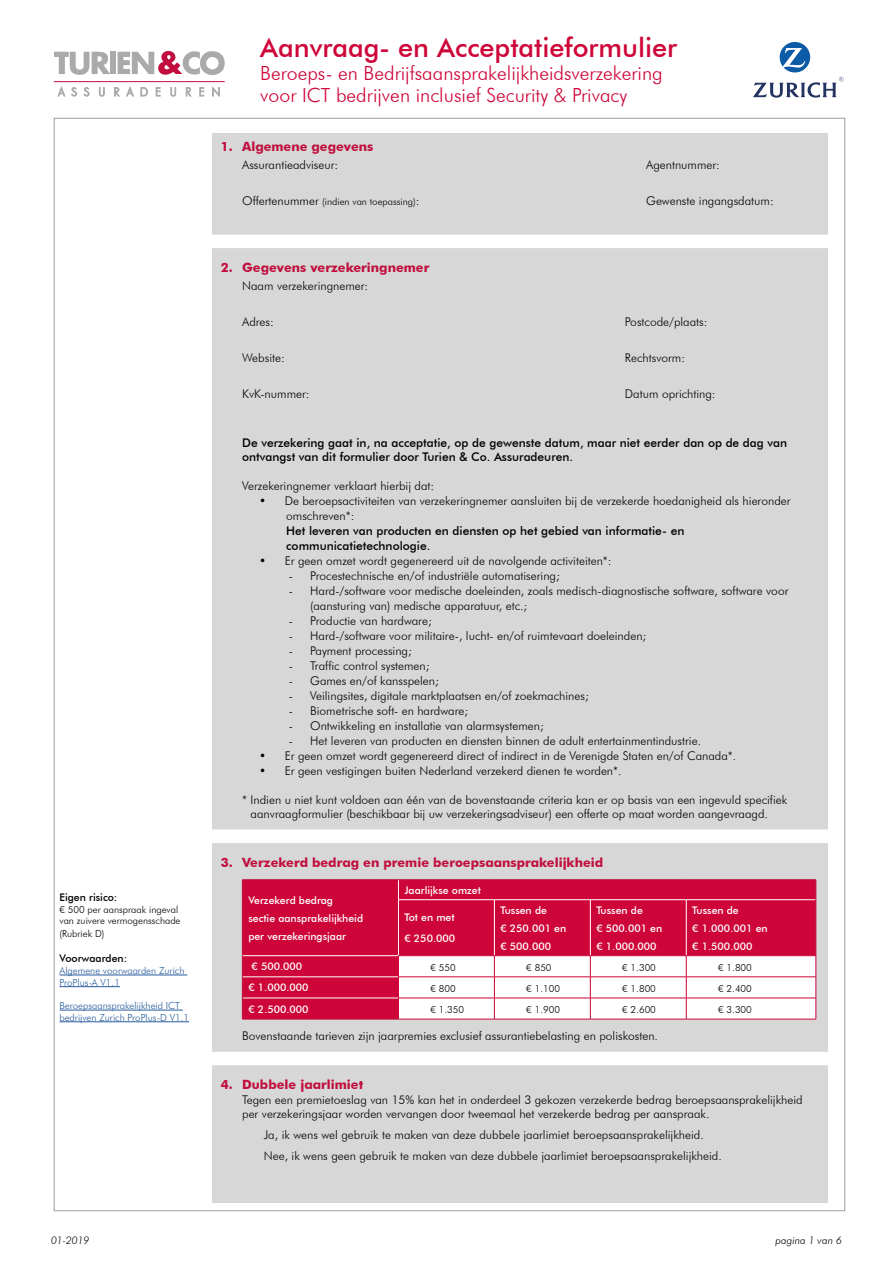
<style>
.page{position:relative;width:893px;height:1263px;background:#fff}
.page>*{position:absolute;margin:0;border:0;box-sizing:border-box;transform-origin:0 0}
.t1{font:500 27px "Futura BT";color:#ce0538}
.t2{font:300 19.5px/22.5px "Futura BT";color:#ce0538}
.t3{font:700 12.75px "Futura BT";color:#c10e3e}
.t4{font:300 12px/15px "Futura BT";color:#000}
.t5{font:500 12px/14.4px "Futura BT";color:#000}
.t6{font:500 10.5px/18px "Futura BT";color:#fff}
.t7{font:500 10.5px "Futura BT";color:#000}
.t8{font:italic 300 10.5px "Futura BT";color:#000}
.t9{font:300 9.75px/12.1px "Futura BT";color:#000}
.t10{font:300 9.75px/11.7px "Futura BT";color:#275b9b}
.s1{font-size:12px}
</style>
<div class="page">
<div style="left:212px;top:133px;width:616px;height:1069px;background:#d6d7d6"></div>
<svg style="left:753px;top:42px;width:91px;height:56px"></svg>
<div style="left:110px;top:52px;width:5px;height:22px;background:#aaa"></div>
<svg style="left:118px;top:51px;width:107px;height:24px"></svg>
<svg style="left:54px;top:51px;width:56px;height:24px"></svg>
<svg style="left:58px;top:87px;width:7px;height:9px"></svg>
<svg style="left:71px;top:87px;width:6px;height:9px"></svg>
<svg style="left:84px;top:87px;width:5px;height:9px"></svg>
<svg style="left:99px;top:87px;width:6px;height:10px"></svg>
<svg style="left:114px;top:87px;width:6px;height:9px"></svg>
<svg style="left:126px;top:87px;width:8px;height:9px"></svg>
<svg style="left:141px;top:87px;width:7px;height:9px"></svg>
<svg style="left:156px;top:87px;width:4px;height:9px"></svg>
<svg style="left:170px;top:87px;width:6px;height:10px"></svg>
<svg style="left:186px;top:87px;width:5px;height:9px"></svg>
<svg style="left:199px;top:87px;width:5px;height:9px"></svg>
<svg style="left:212px;top:87px;width:8px;height:10px"></svg>
<hr style="left:54px;top:81px;width:171px;height:1px;background:#c10e3e">
<div style="left:208px;top:235px;width:623px;height:13px;background:#fff"></div>
<div style="left:208px;top:829px;width:623px;height:14px;background:#fff"></div>
<div style="left:208px;top:1052px;width:623px;height:13px;background:#fff"></div>
<div style="left:243px;top:880px;width:573px;height:139px;background:#ce0538"></div>
<svg style="left:398px;top:880px;width:1px;height:19px"></svg>
<hr style="left:398px;top:899px;width:96px;height:1px;background:#fff">
<hr style="left:398px;top:900px;width:1px;height:55px;background:#fff">
<hr style="left:494px;top:899px;width:96px;height:1px;background:#fff">
<hr style="left:494px;top:900px;width:1px;height:55px;background:#fff">
<hr style="left:590px;top:899px;width:96px;height:1px;background:#fff">
<hr style="left:590px;top:900px;width:1px;height:55px;background:#fff">
<hr style="left:686px;top:899px;width:130px;height:1px;background:#fff">
<hr style="left:686px;top:900px;width:1px;height:55px;background:#fff">
<hr style="left:243px;top:955px;width:156px;height:1px;background:#fff">
<hr style="left:243px;top:976px;width:155px;height:1px;background:#fff">
<hr style="left:243px;top:998px;width:155px;height:1px;background:#fff">
<hr style="left:398px;top:955px;width:96px;height:1px;background:#ce0538">
<hr style="left:494px;top:955px;width:96px;height:1px;background:#ce0538">
<hr style="left:590px;top:955px;width:96px;height:1px;background:#ce0538">
<hr style="left:686px;top:955px;width:130px;height:1px;background:#ce0538">
<svg style="left:398px;top:956px;width:419px;height:63px;background:#fcf1f4"></svg>
<hr style="left:398px;top:1019px;width:96px;height:1px;background:#ce0538">
<hr style="left:494px;top:1019px;width:96px;height:1px;background:#ce0538">
<hr style="left:590px;top:1019px;width:96px;height:1px;background:#ce0538">
<hr style="left:686px;top:1019px;width:130px;height:1px;background:#ce0538">
<hr style="left:242px;top:879px;width:156px;height:1px;background:#c10e3e">
<svg style="left:242px;top:880px;width:1px;height:20px"></svg>
<hr style="left:242px;top:900px;width:1px;height:56px;background:#c10e3e">
<svg style="left:242px;top:956px;width:1px;height:63px"></svg>
<hr style="left:242px;top:1019px;width:156px;height:1px;background:#c10e3e">
<hr style="left:398px;top:879px;width:96px;height:1px;background:#c10e3e">
<hr style="left:494px;top:879px;width:96px;height:1px;background:#c10e3e">
<hr style="left:590px;top:879px;width:96px;height:1px;background:#c10e3e">
<hr style="left:686px;top:879px;width:130px;height:1px;background:#c10e3e">
<svg style="left:816px;top:880px;width:1px;height:20px"></svg>
<hr style="left:816px;top:900px;width:1px;height:55px;background:#c10e3e">
<hr style="left:60px;top:975px;width:127px;height:1px;background:#275b9b">
<hr style="left:60px;top:986px;width:60px;height:1px;background:#275b9b">
<hr style="left:60px;top:1010px;width:123px;height:1px;background:#275b9b">
<hr style="left:60px;top:1021px;width:129px;height:1px;background:#275b9b">
<p class="t7" style="left:60px;top:891px;width:59px">Eigen risico:</p>
<p class="t9" style="left:60px;top:903px;width:122px">€ 500 per aanspraak ingeval van zuivere vermogensschade (Rubriek D)</p>
<p class="t7" style="left:60px;top:952px;width:69px">Voorwaarden:</p>
<p class="t10" style="left:60px;top:964px;width:126px">Algemene voorwaarden Zurich<br>ProPlus-A V1.1</p>
<p class="t10" style="left:60px;top:999px;width:131px">Beroepsaansprakelijkheid ICT bedrijven Zurich ProPlus-D V1.1</p>
<h1 class="t1" style="left:260px;top:31px;width:418px">Aanvraag- en Acceptatieformulier</h1>
<h2 class="t2" style="left:260px;top:61px;width:404px">Beroeps- en Bedrijfsaansprakelijkheidsverzekering voor ICT bedrijven inclusief Security &amp; Privacy</h2>
<p class="t3" style="left:221px;top:139px;width:154px">1. Algemene gegevens</p>
<p class="t4" style="left:242px;top:157px;width:98px">Assurantieadviseur:</p>
<p class="t4" style="left:646px;top:157px;width:75px">Agentnummer:</p>
<p class="t9" style="left:242px;top:195px;width:179px"><span class="s1">Offertenummer</span> (indien van toepassing)<span class="s1">:</span></p>
<p class="t4" style="left:646px;top:193px;width:129px">Gewenste ingangsdatum:</p>
<p class="t3" style="left:221px;top:260px;width:210px">2. Gegevens verzekeringnemer</p>
<p class="t4" style="left:242px;top:278px;width:128px">Naam verzekeringnemer:</p>
<p class="t4" style="left:242px;top:314px;width:33px">Adres:</p>
<p class="t4" style="left:625px;top:314px;width:84px">Postcode/plaats:</p>
<p class="t4" style="left:242px;top:350px;width:44px">Website:</p>
<p class="t4" style="left:625px;top:350px;width:62px">Rechtsvorm:</p>
<p class="t4" style="left:242px;top:386px;width:69px">KvK-nummer:</p>
<p class="t4" style="left:625px;top:386px;width:92px">Datum oprichting:</p>
<p class="t5" style="left:242px;top:435px;width:547px">De verzekering gaat in, na acceptatie, op de gewenste datum, maar niet eerder dan op de dag van ontvangst van dit formulier door Turien &amp; Co. Assuradeuren.</p>
<p class="t4" style="left:242px;top:478px;width:194px">Verzekeringnemer verklaart hierbij dat:</p>
<p class="t4" style="left:286px;top:493px;width:506px;text-indent:-27px">• De beroepsactiviteiten van verzekeringnemer aansluiten bij de verzekerde hoedanigheid als hieronder omschreven*:</p>
<p class="t5" style="left:286px;top:523px;width:400px;line-height:15px">Het leveren van producten en diensten op het gebied van informatie- en communicatietechnologie.</p>
<p class="t4" style="left:259px;top:553px;width:354px">• Er geen omzet wordt gegenereerd uit de navolgende activiteiten*:</p>
<p class="t4" style="left:289px;top:568px;width:272px">- Procestechnische en/of industriële automatisering;</p>
<p class="t4" style="left:310px;top:583px;width:480px;text-indent:-21px">- Hard-/software voor medische doeleinden, zoals medisch-diagnostische software, software voor (aansturing van) medische apparatuur, etc.;</p>
<p class="t4" style="left:289px;top:613px;width:144px">- Productie van hardware;</p>
<p class="t4" style="left:289px;top:628px;width:359px">- Hard-/software voor militaire-, lucht- en/of ruimtevaart doeleinden;</p>
<p class="t4" style="left:289px;top:643px;width:124px">- Payment processing;</p>
<p class="t4" style="left:289px;top:658px;width:142px">- Traffic control systemen;</p>
<p class="t4" style="left:289px;top:673px;width:151px">- Games en/of kansspelen;</p>
<p class="t4" style="left:289px;top:688px;width:301px">- Veilingsites, digitale marktplaatsen en/of zoekmachines;</p>
<p class="t4" style="left:289px;top:703px;width:181px">- Biometrische soft- en hardware;</p>
<p class="t4" style="left:289px;top:718px;width:256px">- Ontwikkeling en installatie van alarmsystemen;</p>
<p class="t4" style="left:289px;top:733px;width:414px">- Het leveren van producten en diensten binnen de adult entertainmentindustrie.</p>
<p class="t4" style="left:259px;top:748px;width:479px">• Er geen omzet wordt gegenereerd direct of indirect in de Verenigde Staten en/of Canada*.</p>
<p class="t4" style="left:259px;top:763px;width:364px">• Er geen vestigingen buiten Nederland verzekerd dienen te worden*.</p>
<p class="t4" style="left:251px;top:792px;width:538px;line-height:14.4px;text-indent:-8px">* Indien u niet kunt voldoen aan één van de bovenstaande criteria kan er op basis van een ingevuld specifiek aanvraagformulier (beschikbaar bij uw verzekeringsadviseur) een offerte op maat worden aangevraagd.</p>
<p class="t3" style="left:221px;top:854px;width:384px">3. Verzekerd bedrag en premie beroepsaansprakelijkheid</p>
<p class="t6" style="left:248px;top:891px;width:116px">Verzekerd bedrag<br>sectie aansprakelijkheid per verzekeringsjaar</p>
<p class="t6" style="left:404px;top:881px;width:78px">Jaarlijkse omzet</p>
<p class="t6" style="left:404px;top:907px;width:52px;line-height:21px">Tot en met € 250.000</p>
<p class="t6" style="left:500px;top:901px;width:67px">Tussen de<br>€ 250.001 en € 500.000</p>
<p class="t6" style="left:596px;top:901px;width:67px">Tussen de<br>€ 500.001 en € 1.000.000</p>
<p class="t6" style="left:692px;top:901px;width:77px">Tussen de<br>€ 1.000.001 en € 1.500.000</p>
<p class="t6" style="left:252px;top:957px;width:52px">€ 500.000</p>
<p class="t9" style="left:430px;top:961px;width:27px">€ 550</p>
<p class="t9" style="left:526px;top:961px;width:27px">€ 850</p>
<p class="t9" style="left:622px;top:961px;width:35px">€ 1.300</p>
<p class="t9" style="left:718px;top:961px;width:35px">€ 1.800</p>
<p class="t6" style="left:248px;top:978px;width:62px">€ 1.000.000</p>
<p class="t9" style="left:430px;top:982px;width:27px">€ 800</p>
<p class="t9" style="left:526px;top:982px;width:35px">€ 1.100</p>
<p class="t9" style="left:622px;top:982px;width:35px">€ 1.800</p>
<p class="t9" style="left:718px;top:982px;width:35px">€ 2.400</p>
<p class="t6" style="left:248px;top:1000px;width:62px">€ 2.500.000</p>
<p class="t9" style="left:430px;top:1003px;width:35px">€ 1.350</p>
<p class="t9" style="left:526px;top:1003px;width:35px">€ 1.900</p>
<p class="t9" style="left:622px;top:1003px;width:35px">€ 2.600</p>
<p class="t9" style="left:718px;top:1003px;width:35px">€ 3.300</p>
<p class="t4" style="left:242px;top:1028px;width:417px">Bovenstaande tarieven zijn jaarpremies exclusief assurantiebelasting en poliskosten.</p>
<p class="t3" style="left:221px;top:1077px;width:144px">4. Dubbele jaarlimiet</p>
<p class="t4" style="left:242px;top:1092px;width:562px;line-height:14.4px">Tegen een premietoeslag van 15% kan het in onderdeel 3 gekozen verzekerde bedrag beroepsaansprakelijkheid per verzekeringsjaar worden vervangen door tweemaal het verzekerde bedrag per aanspraak.</p>
<p class="t4" style="left:264px;top:1124px;width:460px;line-height:21px">Ja, ik wens wel gebruik te maken van deze dubbele jaarlimiet beroepsaansprakelijkheid.<br>Nee, ik wens geen gebruik te maken van deze dubbele jaarlimiet beroepsaansprakelijkheid.</p>
<p class="t8" style="left:51px;top:1234px;width:40px">01-2019</p>
<p class="t8" style="left:775px;top:1234px;width:68px">pagina 1 van 6</p>
</div>
